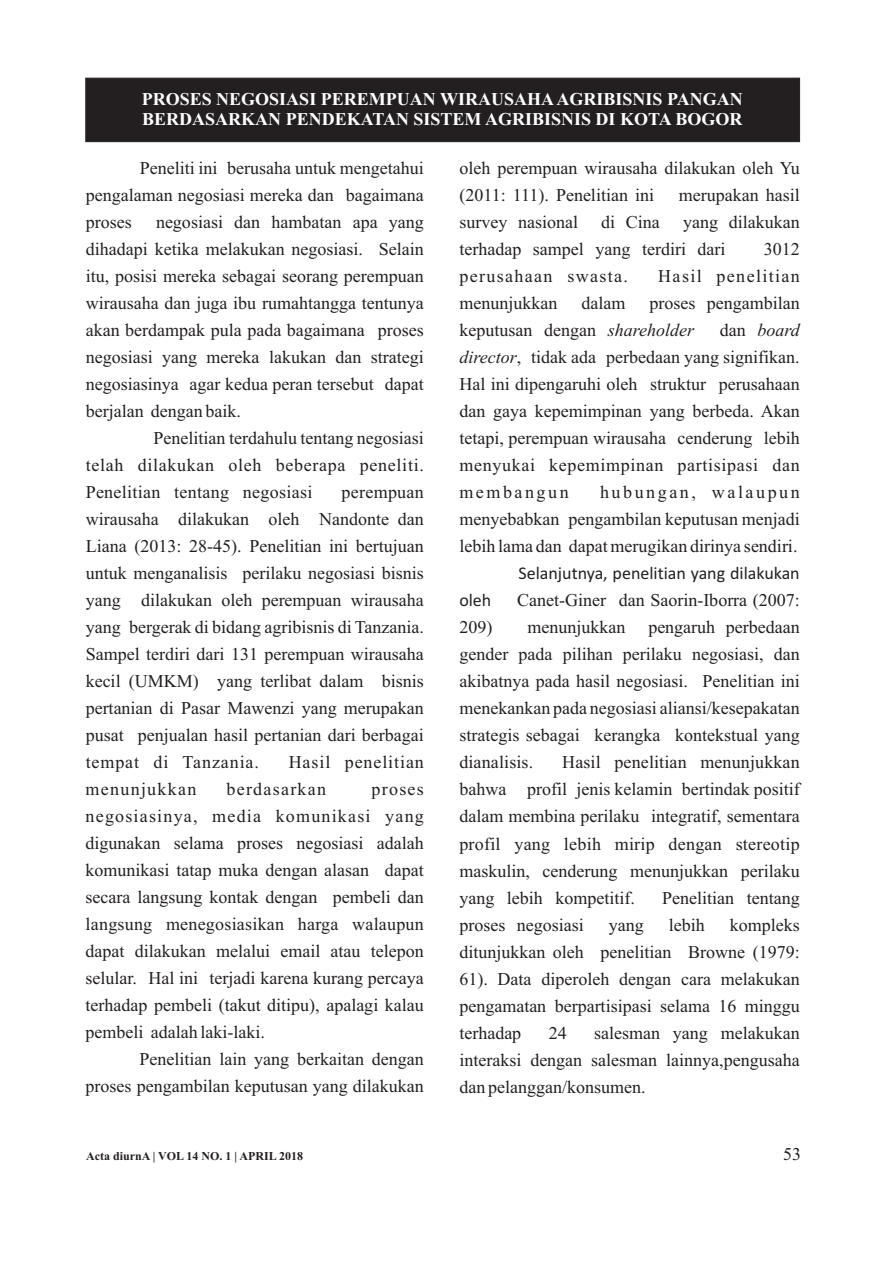
<style>
.page{position:relative;width:893px;height:1263px;background:#fff}
.page>*{position:absolute;margin:0;border:0;box-sizing:border-box;transform-origin:0 0}
.t1{font:18px/27px "Times New Roman";color:#231f20;text-align:justify}
.t2{font:700 18px/20px "Times New Roman";color:#fff}
.t3{font:18px "Calibri";color:#231f20}
.t4{font:18px "Times New Roman";letter-spacing:.075em;color:#231f20}
.t5{font:18px "Times New Roman";letter-spacing:.07em;color:#231f20}
.t6{font:18px "Times New Roman";letter-spacing:.05em;color:#231f20}
.t7{font:700 12px "Times New Roman";color:#231f20}
.s1{font-style:italic}
</style>
<div class="page">
<div style="left:85px;top:77px;width:715px;height:65px;background:#231f20"></div>
<p class="t2" style="left:142px;top:91px;width:602px">PROSES NEGOSIASI PEREMPUAN WIRAUSAHAAGRIBISNIS PANGAN<br>BERDASARKAN PENDEKATAN SISTEM AGRIBISNIS DI KOTA BOGOR</p>
<p class="t1" style="left:86px;top:156px;width:340px;text-indent:54px">Peneliti ini berusaha untuk mengetahui pengalaman negosiasi mereka dan bagaimana proses</p>
<p class="t1" style="left:86px;top:210px;width:340px;text-indent:70px">negosiasi dan hambatan apa yang dihadapi ketika melakukan negosiasi. Selain itu, posisi mereka sebagai seorang perempuan wirausaha dan juga ibu rumahtangga tentunya akan berdampak pula pada bagaimana proses negosiasi yang mereka lakukan dan strategi negosiasinya agar kedua peran tersebut dapat berjalan dengan baik.</p>
<p class="t1" style="left:86px;top:426px;width:340px;text-indent:68px">Penelitian terdahulu tentang negosiasi telah dilakukan oleh beberapa peneliti.<br>Penelitian tentang negosiasi</p>
<p class="t1" style="left:86px;top:480px;width:340px;text-indent:256px">perempuan wirausaha dilakukan oleh Nandonte dan Liana (2013: 28-45). Penelitian ini bertujuan untuk menganalisis perilaku negosiasi bisnis yang dilakukan oleh perempuan wirausaha yang bergerak di bidang agribisnis di Tanzania.<br>Sampel terdiri dari 131 perempuan wirausaha kecil (UMKM) yang terlibat dalam bisnis pertanian di Pasar Mawenzi yang merupakan pusat penjualan hasil pertanian dari berbagai tempat di Tanzania.</p>
<p class="t6" style="left:289px;top:755px;width:137px">Hasil penelitian</p>
<p class="t5" style="left:86px;top:782px;width:112px">menunjukkan</p>
<p class="t5" style="left:226px;top:782px;width:101px">berdasarkan</p>
<p class="t1" style="left:86px;top:777px;width:340px;text-indent:286px">proses negosiasinya, media komunikasi yang digunakan selama proses negosiasi adalah komunikasi tatap muka dengan alasan dapat secara langsung kontak dengan pembeli dan langsung menegosiasikan harga walaupun dapat dilakukan melalui email atau telepon selular. Hal ini terjadi karena kurang percaya terhadap pembeli (takut ditipu), apalagi kalau pembeli adalah laki-laki.</p>
<p class="t1" style="left:86px;top:1047px;width:340px;text-align:right">Penelitian lain yang berkaitan dengan<br>proses pengambilan keputusan yang dilakukan</p>
<p class="t1" style="left:459px;top:157px;width:342px">oleh perempuan wirausaha dilakukan oleh Yu (2011: 111). Penelitian ini</p>
<p class="t1" style="left:679px;top:184px;width:123px">merupakan hasil</p>
<p class="t1" style="left:459px;top:211px;width:342px;text-indent:224px">yang dilakukan terhadap sampel yang terdiri dari</p>
<p class="t1" style="left:459px;top:211px;width:120px">survey nasional</p>
<p class="t1" style="left:601px;top:211px;width:60px">di Cina</p>
<p class="t1" style="left:764px;top:238px;width:37px">3012</p>
<p class="t4" style="left:459px;top:270px;width:170px">perusahaan swasta.</p>
<p class="t4" style="left:658px;top:270px;width:143px">Hasil penelitian</p>
<p class="t1" style="left:459px;top:292px;width:99px">menunjukkan</p>
<p class="t1" style="left:581px;top:292px;width:45px">dalam</p>
<p class="t1" style="left:459px;top:292px;width:342px;text-indent:190px">proses pengambilan keputusan dengan <span class="s1">shareholder</span></p>
<p class="t1" style="left:459px;top:319px;width:342px;text-indent:260px">dan <span class="s1">board director</span>, tidak ada perbedaan yang signifikan.<br>Hal ini dipengaruhi oleh struktur perusahaan dan gaya kepemimpinan yang berbeda. Akan tetapi, perempuan wirausaha cenderung lebih menyukai kepemimpinan partisipasi dan membangun</p>
<p class="t1" style="left:459px;top:481px;width:342px;text-indent:141px">hubungan, walaupun menyebabkan pengambilan keputusan menjadi lebih lama dan dapat merugikan dirinya sendiri.</p>
<p class="t3" style="left:518px;top:566px;width:283px">Selanjutnya, penelitian yang dilakukan</p>
<p class="t3" style="left:459px;top:593px;width:34px">oleh</p>
<p class="t1" style="left:517px;top:589px;width:284px">Canet-Giner dan Saorin-Iborra (2007:</p>
<p class="t1" style="left:459px;top:616px;width:34px">209)</p>
<p class="t1" style="left:527px;top:616px;width:99px">menunjukkan</p>
<p class="t1" style="left:459px;top:616px;width:342px;text-indent:189px">pengaruh perbedaan gender pada pilihan perilaku negosiasi, dan akibatnya pada hasil negosiasi. Penelitian ini menekankan pada negosiasi aliansi/kesepakatan strategis sebagai kerangka kontekstual yang dianalisis.</p>
<p class="t1" style="left:459px;top:751px;width:342px;text-indent:103px">Hasil penelitian menunjukkan bahwa profil jenis kelamin bertindak positif dalam membina perilaku integratif, sementara profil yang lebih mirip dengan stereotip maskulin, cenderung menunjukkan perilaku yang lebih kompetitif.</p>
<p class="t1" style="left:662px;top:886px;width:139px">Penelitian tentang</p>
<p class="t1" style="left:459px;top:913px;width:342px;text-indent:270px">kompleks ditunjukkan oleh penelitian Browne (1979:<br>61). Data diperoleh dengan cara melakukan pengamatan berpartisipasi selama 16 minggu terhadap</p>
<p class="t1" style="left:459px;top:913px;width:126px">proses negosiasi</p>
<p class="t1" style="left:609px;top:913px;width:36px">yang</p>
<p class="t1" style="left:669px;top:913px;width:37px">lebih</p>
<p class="t1" style="left:459px;top:1021px;width:342px;text-indent:135px">salesman yang melakukan interaksi dengan salesman lainnya,pengusaha dan pelanggan/konsumen.</p>
<p class="t1" style="left:549px;top:1021px;width:19px">24</p>
<p class="t7" style="left:86px;top:1152px;width:218px">Acta diurnA | VOL 14 NO. 1 | APRIL 2018</p>
<p class="t1" style="left:783px;top:1142px;width:19px">53</p>
</div>
